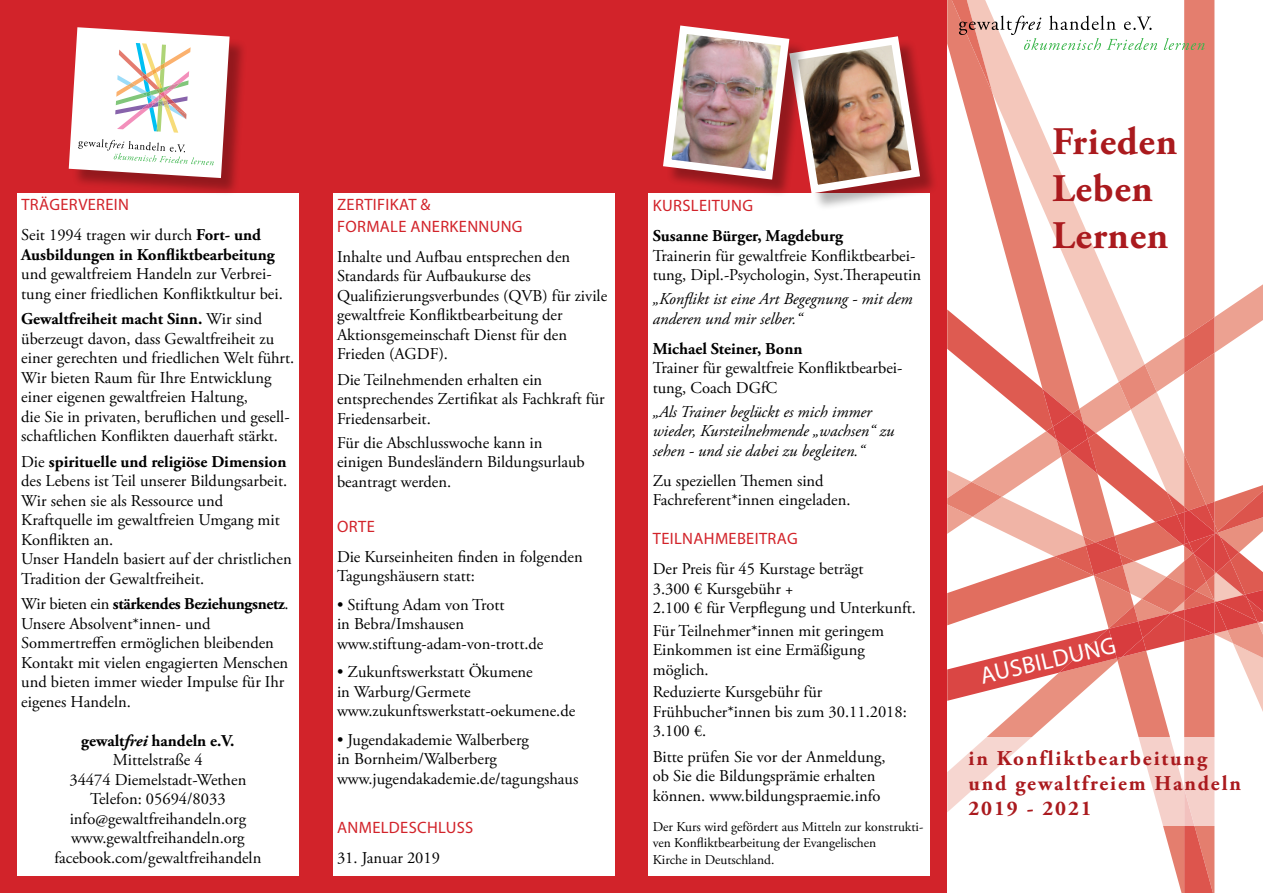
<style>
.page{position:relative;width:1263px;height:893px;background:#d2232a}
.page>*{position:absolute;margin:0;border:0;box-sizing:border-box;transform-origin:0 0}
.t1{font:700 39px/46.8px "Adobe Garamond Pro";letter-spacing:.02em;color:#aa1a1e}
.t2{font:24px "Myriad Pro";color:#fff}
.t3{font:700 21px/25.2px "Adobe Garamond Pro";letter-spacing:.09em;color:#aa1a1e}
.t4{font:16.5px/19.5px "Adobe Garamond Pro";color:#000}
.t5{font:italic 16.5px/19.5px "Adobe Garamond Pro";color:#000}
.t6{font:700 16.5px/19.5px "Adobe Garamond Pro";color:#000}
.t7{font:16.5px/21.6px "Myriad Pro";letter-spacing:.02em;color:#d2232a}
.t8{font:13.5px/16.5px "Adobe Garamond Pro";color:#000}
.s1{font-weight:400}
.s2{font-weight:700}
.s3{font-weight:700;font-style:italic}
</style>
<div class="page">
<div style="left:17px;top:193px;width:282px;height:683px;background:#fff"></div>
<div style="left:333px;top:193px;width:281px;height:683px;background:#fff"></div>
<div style="left:648px;top:193px;width:282px;height:683px;background:#fff"></div>
<div style="left:792px;top:39px;width:146px;height:172px;background:#000;opacity:.3"></div>
<img style="left:663px;top:25px;width:261px;height:173px">
<div style="left:71px;top:30px;width:177px;height:166px;background:#000;opacity:.3"></div>
<svg style="left:68px;top:27px;width:166px;height:155px;background:#e8d0cf"></svg>
<svg style="left:947px;top:0;width:316px;height:893px;background:#f4ccc7"></svg>
<p class="t7" style="left:21px;top:194px;width:109px">TRÄGERVEREIN</p>
<p class="t6" style="left:21px;top:225px;width:255px"><span class="s1">Seit 1994 tragen wir durch</span> Fort- und<br>Ausbildungen in Konfliktbearbeitung</p>
<p class="t4" style="left:21px;top:265px;width:263px">und gewaltfreiem Handeln zur Verbrei&shy;tung einer friedlichen Konfliktkultur bei.</p>
<p class="t4" style="left:21px;top:310px;width:275px"><span class="s2">Gewaltfreiheit macht Sinn.</span> Wir sind überzeugt davon, dass Gewaltfreiheit zu einer gerechten und friedlichen Welt führt.<br>Wir bieten Raum für Ihre Entwicklung einer eigenen gewaltfreien Haltung,<br>die Sie in privaten, beruflichen und gesell&shy;schaftlichen Konflikten dauerhaft stärkt.</p>
<p class="t4" style="left:21px;top:452px;width:272px">Die <span class="s2">spirituelle und religiöse Dimension </span>des Lebens ist Teil unserer Bildungsarbeit.<br>Wir sehen sie als Ressource und Kraftquelle im gewaltfreien Umgang mit Konflikten an.<br>Unser Handeln basiert auf der christlichen Tradition der Gewaltfreiheit.</p>
<p class="t4" style="left:21px;top:595px;width:269px">Wir bieten ein <span class="s2">stärkendes Beziehungsnetz</span>.<br>Unsere Absolvent*innen- und Sommertreffen ermöglichen bleibenden Kontakt mit vielen engagierten Menschen und bieten immer wieder Impulse für Ihr eigenes Handeln.</p>
<p class="t4" style="left:54px;top:731px;width:209px;text-align:center"><span class="s2">gewalt</span><span class="s3">frei</span> <span class="s2">handeln e.V.<br></span>Mittelstraße 4<br>34474 Diemelstadt-Wethen<br>Telefon: 05694/8033 info@gewaltfreihandeln.org www.gewaltfreihandeln.org facebook.com/gewaltfreihandeln</p>
<p class="t7" style="left:337px;top:194px;width:187px">ZERTIFIKAT &amp;<br>FORMALE ANERKENNUNG</p>
<p class="t4" style="left:337px;top:247px;width:272px">Inhalte und Aufbau entsprechen den Standards für Aufbaukurse des Qualifizierungsverbundes (QVB) für zivile gewaltfreie Konfliktbearbeitung der Aktionsgemeinschaft Dienst für den Frieden (AGDF).</p>
<p class="t4" style="left:337px;top:370px;width:269px">Die Teilnehmenden erhalten ein entsprechendes Zertifikat als Fachkraft für<br>Friedensarbeit.</p>
<p class="t4" style="left:337px;top:433px;width:249px">Für die Abschlusswoche kann in einigen Bundesländern Bildungsurlaub beantragt werden.</p>
<p class="t7" style="left:337px;top:515px;width:31px">ORTE</p>
<p class="t4" style="left:337px;top:547px;width:247px">Die Kurseinheiten finden in folgenden<br>Tagungshäusern statt:</p>
<p class="t4" style="left:337px;top:595px;width:208px">• Stiftung Adam von Trott<br>in Bebra/Imshausen www.stiftung-adam-von-trott.de</p>
<p class="t4" style="left:337px;top:663px;width:240px">• Zukunftswerkstatt Ökumene<br>in Warburg/Germete www.zukunftswerkstatt-oekumene.de</p>
<p class="t4" style="left:337px;top:730px;width:243px">• Jugendakademie Walberberg<br>in Bornheim/Walberberg www.jugendakademie.de/tagungshaus</p>
<p class="t7" style="left:337px;top:817px;width:138px">ANMELDESCHLUSS</p>
<p class="t4" style="left:337px;top:849px;width:104px">31. Januar 2019</p>
<p class="t7" style="left:653px;top:195px;width:102px">KURSLEITUNG</p>
<p class="t6" style="left:653px;top:227px;width:192px">Susanne Bürger, Magdeburg</p>
<p class="t4" style="left:653px;top:246px;width:270px">Trainerin für gewaltfreie Konfliktbearbei&shy;tung, Dipl.-Psychologin, Syst.Therapeutin</p>
<p class="t5" style="left:653px;top:290px;width:261px">„Konflikt ist eine Art Begegnung - mit dem anderen und mir selber.“</p>
<p class="t6" style="left:653px;top:339px;width:151px">Michael Steiner, Bonn</p>
<p class="t4" style="left:653px;top:359px;width:251px">Trainer für gewaltfreie Konfliktbearbei&shy;tung, Coach DGfC</p>
<p class="t5" style="left:653px;top:402px;width:243px">„Als Trainer beglückt es mich immer wieder, Kursteilnehmende „wachsen“ zu sehen - und sie dabei zu begleiten.“</p>
<p class="t4" style="left:653px;top:471px;width:199px">Zu speziellen Themen sind<br>Fachreferent*innen eingeladen.</p>
<p class="t7" style="left:653px;top:528px;width:146px">TEILNAHMEBEITRAG</p>
<p class="t4" style="left:653px;top:560px;width:265px">Der Preis für 45 Kurstage beträgt<br>3.300 € Kursgebühr +<br>2.100 € für Verpflegung und Unterkunft.</p>
<p class="t4" style="left:653px;top:621px;width:233px">Für Teilnehmer*innen mit geringem<br>Einkommen ist eine Ermäßigung möglich.</p>
<p class="t4" style="left:653px;top:683px;width:256px">Reduzierte Kursgebühr für<br>Frühbucher*innen bis zum 30.11.2018:<br>3.100 €.</p>
<p class="t4" style="left:653px;top:747px;width:234px">Bitte prüfen Sie vor der Anmeldung, ob Sie die Bildungsprämie erhalten können. www.bildungspraemie.info</p>
<p class="t8" style="left:653px;top:819px;width:272px">Der Kurs wird gefördert aus Mitteln zur konstrukti&shy;ven Konfliktbearbeitung der Evangelischen<br>Kirche in Deutschland.</p>
<h1 class="t1" style="left:1052px;top:119px;width:127px">Frieden<br>Leben<br>Lernen</h1>
<h2 class="t2" style="left:977px;top:661px;width:140px;rotate:-13deg">AUSBILDUNG</h2>
<p class="t3" style="left:968px;top:746px;width:274px">in Konfliktbearbeitung und gewaltfreiem Handeln<br>2019 - 2021</p>
</div>
